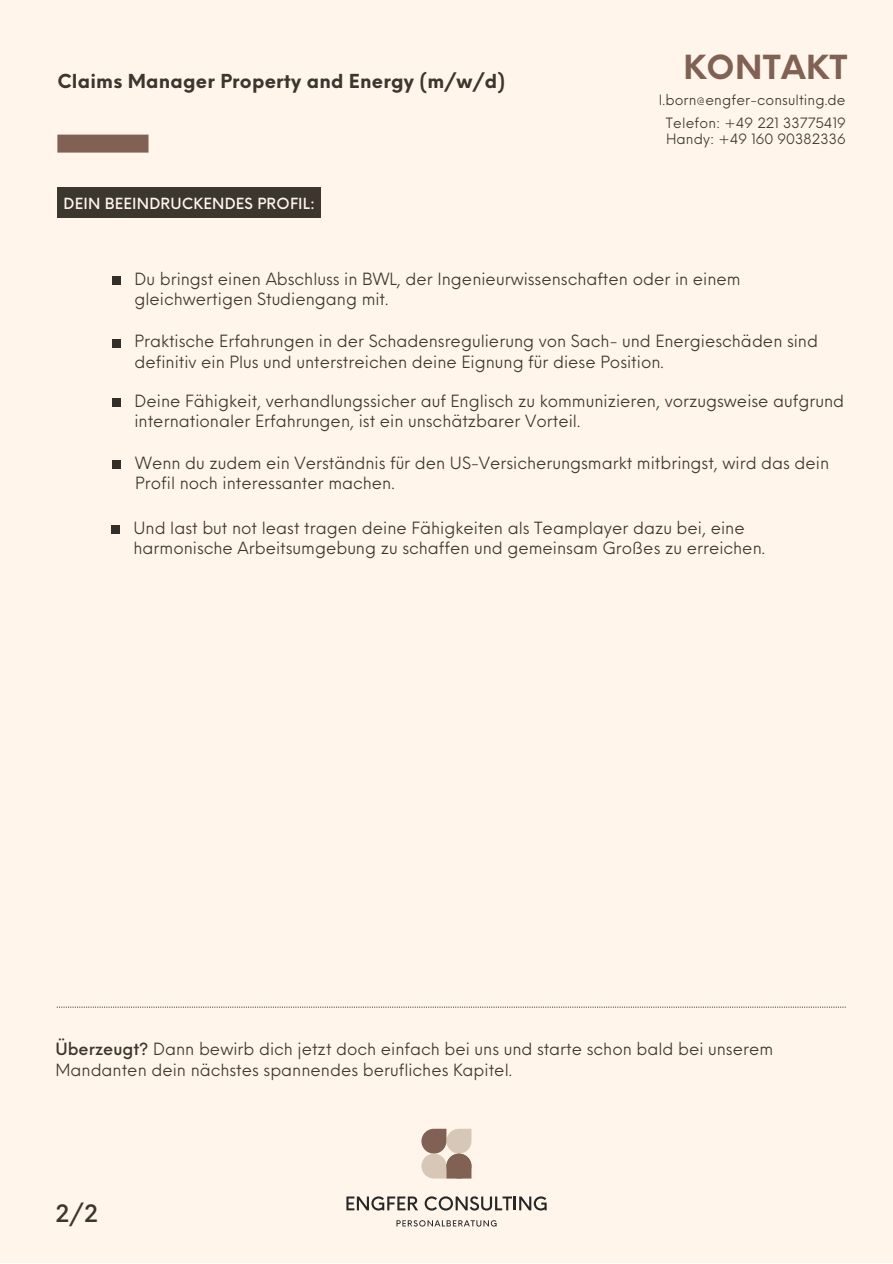
<style>
.page{position:relative;width:893px;height:1264px;background:#fff}
.page>*{position:absolute;margin:0;border:0;box-sizing:border-box;transform-origin:0 0}
.t1{font:700 32.4px "Neue Einstellung";letter-spacing:.01em;color:#806153}
.t2{font:500 23.4px "Neue Einstellung";color:#3b362e}
.t3{font:700 18.75px "Neue Einstellung";letter-spacing:.01em;color:#3b362e}
.t4{font:16.5px/20.2px "Neue Einstellung";color:#3b362e}
.t5{font:500 15px "Neue Einstellung";letter-spacing:.01em;color:#fff5ea}
.t6{font:13.8px "Neue Einstellung";letter-spacing:.01em;color:#3b362e}
.s1{font-weight:500}
</style>
<div class="page">
<div style="left:0;top:0;width:892px;height:1262px;background:#fff5ea"></div>
<div style="left:112px;top:276px;width:9px;height:9px;background:#332f28"></div>
<div style="left:112px;top:339px;width:9px;height:8px;background:#332f28"></div>
<div style="left:112px;top:398px;width:9px;height:9px;background:#332f28"></div>
<div style="left:112px;top:460px;width:9px;height:8px;background:#332f28"></div>
<div style="left:111px;top:525px;width:9px;height:9px;background:#332f28"></div>
<svg style="left:396px;top:1220px;width:100px;height:6px"></svg>
<svg style="left:346px;top:1196px;width:72px;height:14px"></svg>
<svg style="left:424px;top:1196px;width:122px;height:14px"></svg>
<svg style="left:421px;top:1128px;width:51px;height:50px;background:#b9a496"></svg>
<div style="left:58px;top:187px;width:263px;height:30px;background:#3b362e"></div>
<div style="left:57px;top:135px;width:91px;height:18px;background:#806153"></div>
<svg style="left:57px;top:1006px;width:788px;height:1px"></svg>
<p class="t3" style="left:57px;top:64px;width:449px">Claims Manager Property and Energy (m/w/d)</p>
<p class="t5" style="left:64px;top:190px;width:253px">DEIN BEEINDRUCKENDES PROFIL:</p>
<p class="t1" style="left:683px;top:38px;width:165px">KONTAKT</p>
<p class="t6" style="left:658px;top:88px;width:188px">l.born@engfer-consulting.de</p>
<p class="t6" style="left:666px;top:110px;width:181px">Telefon: +49 221 33775419</p>
<p class="t6" style="left:666px;top:126px;width:181px">Handy: +49 160 90382336</p>
<p class="t4" style="left:134px;top:267px;width:607px">Du bringst einen Abschluss in BWL, der Ingenieurwissenschaften oder in einem gleichwertigen Studiengang mit.</p>
<p class="t4" style="left:134px;top:329px;width:685px">Praktische Erfahrungen in der Schadensregulierung von Sach- und Energieschäden sind definitiv ein Plus und unterstreichen deine Eignung für diese Position.</p>
<p class="t4" style="left:134px;top:389px;width:711px">Deine Fähigkeit, verhandlungssicher auf Englisch zu kommunizieren, vorzugsweise aufgrund internationaler Erfahrungen, ist ein unschätzbarer Vorteil.</p>
<p class="t4" style="left:135px;top:451px;width:695px">Wenn du zudem ein Verständnis für den US-Versicherungsmarkt mitbringst, wird das dein<br>Profil noch interessanter machen.</p>
<p class="t4" style="left:134px;top:516px;width:633px">Und last but not least tragen deine Fähigkeiten als Teamplayer dazu bei, eine harmonische Arbeitsumgebung zu schaffen und gemeinsam Großes zu erreichen.</p>
<p class="t4" style="left:55px;top:1036px;width:719px;line-height:21.3px"><span class="s1">Überzeugt?</span> Dann bewirb dich jetzt doch einfach bei uns und starte schon bald bei unserem<br>Mandanten dein nächstes spannendes berufliches Kapitel.</p>
<p class="t2" style="left:55px;top:1192px;width:44px">2/2</p>
</div>
